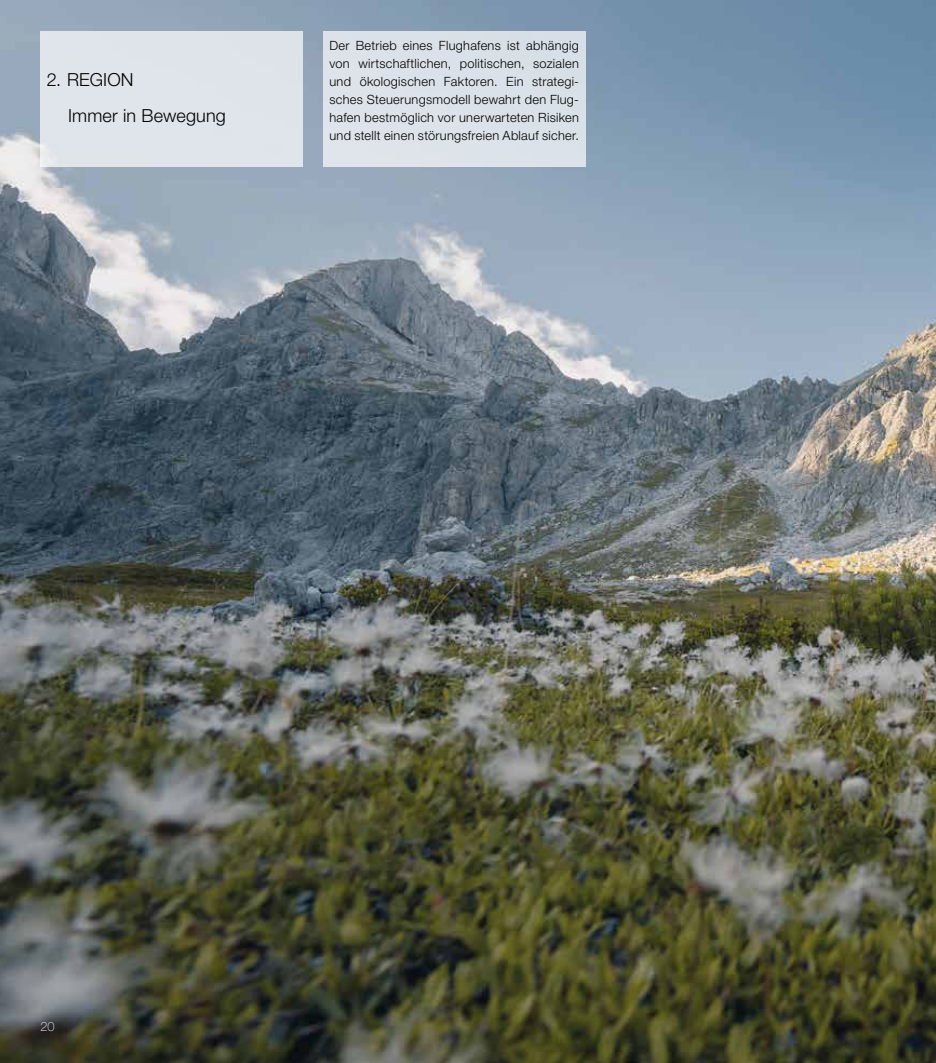
<style>
.page{position:relative;width:936px;height:1063px;background:#fff}
.page>*{position:absolute;margin:0;border:0;box-sizing:border-box;transform-origin:0 0}
.t1{font:300 18px/36px "Helvetica Neue LT Pro";letter-spacing:.01em;color:#000}
.t2{font:300 12.75px/18px "Helvetica Neue LT Pro";letter-spacing:.025em;color:#000;text-align:justify}
.t3{font:100 12.75px "Helvetica Neue LT Pro";color:#fff}
</style>
<div class="page">
<img style="left:0;top:0;width:935px;height:1063px">
<div style="left:41px;top:32px;width:262px;height:135px;background:#dfe5eb"></div>
<div style="left:323px;top:32px;width:262px;height:135px;background:#dce2e9"></div>
<h1 class="t1" style="left:68px;top:61px;width:159px;text-indent:-21px">2. REGION<br>Immer in Bewegung</h1>
<p class="t2" style="left:329px;top:36px;width:251px">Der Betrieb eines Flughafens ist abhängig von wirtschaftlichen, politischen, sozialen und ökologischen Faktoren. Ein strategi&shy;sches Steuerungsmodell bewahrt den Flug&shy;hafen bestmöglich vor unerwarteten Risiken und stellt einen störungsfreien Ablauf sicher.</p>
<p class="t3" style="left:41px;top:1019px;width:16px">20</p>
</div>
